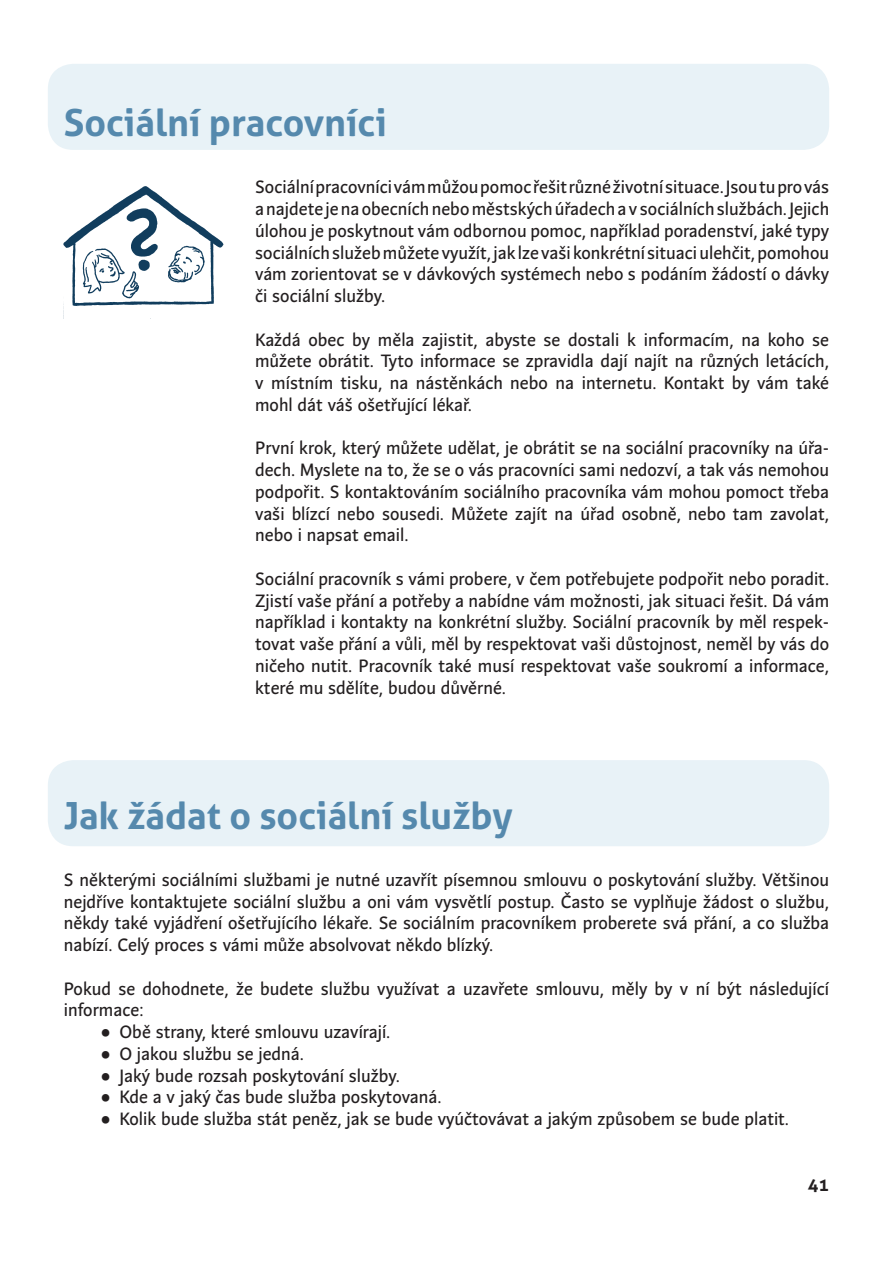
<style>
.page{position:relative;width:893px;height:1263px;background:#fff}
.page>*{position:absolute;margin:0;border:0;box-sizing:border-box;transform-origin:0 0}
.podnadpis_vel{font:700 37.5px "Aller";color:#5589ad}
.text_piktogramy{font:17.7px/21.8px "Andulka Sans Text";color:#231f20;text-align:justify}
.text{font:17.7px/21.8px "Andulka Sans Text";color:#231f20;text-align:justify}
.text_odrážky{font:17.7px "Andulka Sans Text";color:#231f20}
.t1{font:700 17.7px "Aller";color:#231f20}
</style>
<div class="page">
<div style="left:48px;top:64px;width:781px;height:86px;background:#e8f2f7;border-radius:26px"></div>
<div style="left:48px;top:760px;width:781px;height:86px;background:#e8f2f7;border-radius:26px"></div>
<img style="left:64px;top:186px;width:160px;height:120px">
<p class="podnadpis_vel" style="left:64px;top:100px;width:325px">Sociální pracovníci</p>
<p class="text_piktogramy" style="left:255px;top:176px;width:576px">Sociální pracovníci vám můžou pomoc řešit různé životní situace. Jsou tu pro vás a najdete je na obecních nebo městských úřadech a v sociálních službách. Jejich úlohou je poskytnout vám odbornou pomoc, například poradenství, jaké typy sociálních služeb můžete využít, jak lze vaši konkrétní situaci ulehčit, pomohou vám zorientovat se v dávkových systémech nebo s podáním žádostí o dávky či sociální služby.</p>
<p class="text_piktogramy" style="left:255px;top:329px;width:576px">Každá obec by měla zajistit, abyste se dostali k informacím, na koho se můžete obrátit. Tyto informace se zpravidla dají najít na různých letácích, v místním tisku, na nástěnkách nebo na internetu. Kontakt by vám také mohl dát váš ošetřující lékař.</p>
<p class="text_piktogramy" style="left:255px;top:437px;width:576px">První krok, který můžete udělat, je obrátit se na sociální pracovníky na úřa&shy;dech. Myslete na to, že se o vás pracovníci sami nedozví, a tak vás nemohou podpořit. S kontaktováním sociálního pracovníka vám mohou pomoct třeba vaši blízcí nebo sousedi. Můžete zajít na úřad osobně, nebo tam zavolat, nebo i napsat email.</p>
<p class="text_piktogramy" style="left:255px;top:568px;width:576px">Sociální pracovník s vámi probere, v čem potřebujete podpořit nebo poradit.<br>Zjistí vaše přání a potřeby a nabídne vám možnosti, jak situaci řešit. Dá vám například i kontakty na konkrétní služby. Sociální pracovník by měl respek&shy;tovat vaše přání a vůli, měl by respektovat vaši důstojnost, neměl by vás do ničeho nutit. Pracovník také musí respektovat vaše soukromí a informace, které mu sdělíte, budou důvěrné.</p>
<p class="podnadpis_vel" style="left:64px;top:792px;width:450px">Jak žádat o sociální služby</p>
<p class="text" style="left:64px;top:869px;width:767px">S některými sociálními službami je nutné uzavřít písemnou smlouvu o poskytování služby. Většinou nejdříve kontaktujete sociální službu a oni vám vysvětlí postup. Často se vyplňuje žádost o službu, někdy také vyjádření ošetřujícího lékaře. Se sociálním pracovníkem proberete svá přání, a co služba nabízí. Celý proces s vámi může absolvovat někdo blízký.</p>
<p class="text" style="left:64px;top:977px;width:767px">Pokud se dohodnete, že budete službu využívat a uzavřete smlouvu, měly by v ní být následující informace:</p>
<p class="text_odrážky" style="left:101px;top:1021px;width:291px">• Obě strany, které smlouvu uzavírají.</p>
<p class="text_odrážky" style="left:101px;top:1043px;width:205px">• O jakou službu se jedná.</p>
<p class="text_odrážky" style="left:101px;top:1065px;width:301px">• Jaký bude rozsah poskytování služby.</p>
<p class="text_odrážky" style="left:101px;top:1087px;width:342px">• Kde a v jaký čas bude služba poskytovaná.</p>
<p class="text_odrážky" style="left:101px;top:1108px;width:690px">• Kolik bude služba stát peněz, jak se bude vyúčtovávat a jakým způsobem se bude platit.</p>
<p class="t1" style="left:808px;top:1174px;width:23px">41</p>
</div>
